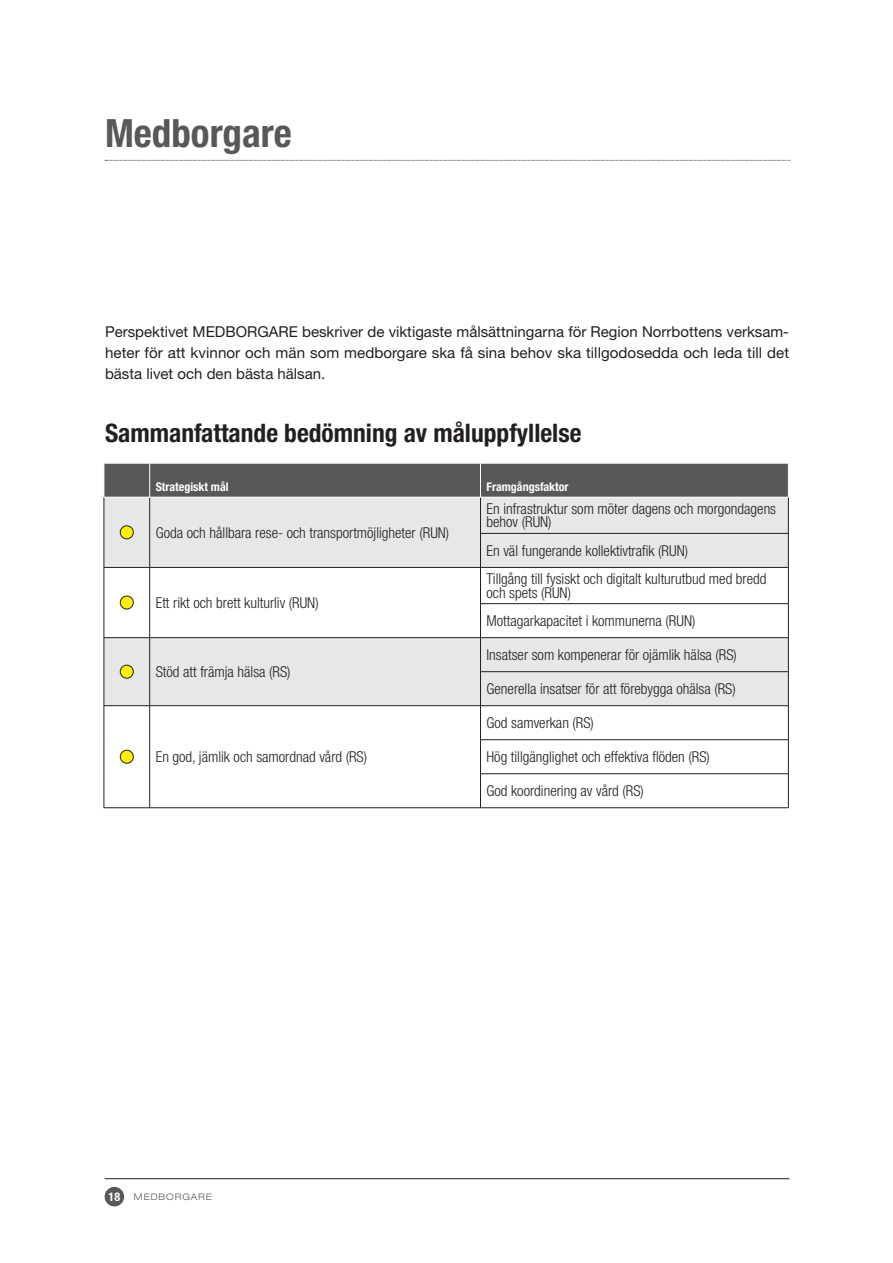
<style>
.page{position:relative;width:893px;height:1263px;background:#fff}
.page>*{position:absolute;margin:0;border:0;box-sizing:border-box;transform-origin:0 0}
.t1{font:700 condensed 39px "Helvetica Neue LT Std";color:#57585a}
.t2{font:700 condensed 25.5px "Helvetica Neue LT Std";color:#231f20}
.Celltext{font:300 condensed 15px/13.5px "Helvetica Neue LT Std";color:#231f20}
.Bröd{font:15px/21px "Helvetica Neue LT Std";color:#231f20;text-align:justify}
.Tabellrubrik{font:700 condensed 12px "Helvetica Neue LT Std";color:#fff}
.t3{font:300 expanded 9px "Helvetica Neue LT Std";letter-spacing:.1em;color:#57585a}
.s1{font-weight:700;font-stretch:condensed;font-size:12px;color:#fff}
</style>
<div class="page">
<div style="left:105px;top:1187px;width:19px;height:19px;background:#57585a;border-radius:50%"></div>
<hr style="left:105px;top:1178px;width:684px;height:1px;background:#231f20">
<svg style="left:105px;top:160px;width:685px;height:1px"></svg>
<div style="left:105px;top:464px;width:683px;height:33px;background:#57585a"></div>
<svg style="left:105px;top:498px;width:683px;height:207px;fill:#e6e7e9"></svg>
<hr style="left:480px;top:463px;width:1px;height:34px;background:#fff">
<hr style="left:104px;top:497px;width:1px;height:36px;background:#231f20">
<hr style="left:149px;top:497px;width:1px;height:36px;background:#231f20">
<hr style="left:480px;top:497px;width:1px;height:36px;background:#231f20">
<hr style="left:788px;top:497px;width:1px;height:36px;background:#231f20">
<hr style="left:104px;top:533px;width:1px;height:34px;background:#231f20">
<hr style="left:149px;top:533px;width:1px;height:34px;background:#231f20">
<hr style="left:480px;top:533px;width:308px;height:1px;background:#231f20">
<hr style="left:480px;top:533px;width:1px;height:34px;background:#231f20">
<hr style="left:788px;top:533px;width:1px;height:34px;background:#231f20">
<hr style="left:104px;top:567px;width:46px;height:1px;background:#231f20">
<hr style="left:104px;top:567px;width:1px;height:37px;background:#231f20">
<hr style="left:150px;top:567px;width:330px;height:1px;background:#231f20">
<hr style="left:149px;top:567px;width:1px;height:37px;background:#231f20">
<hr style="left:480px;top:567px;width:308px;height:1px;background:#231f20">
<hr style="left:480px;top:567px;width:1px;height:36px;background:#231f20">
<hr style="left:788px;top:567px;width:1px;height:36px;background:#231f20">
<hr style="left:104px;top:604px;width:1px;height:34px;background:#231f20">
<hr style="left:149px;top:604px;width:1px;height:34px;background:#231f20">
<hr style="left:480px;top:603px;width:308px;height:1px;background:#231f20">
<hr style="left:480px;top:604px;width:1px;height:34px;background:#231f20">
<hr style="left:788px;top:604px;width:1px;height:34px;background:#231f20">
<hr style="left:104px;top:637px;width:46px;height:1px;background:#231f20">
<hr style="left:104px;top:638px;width:1px;height:34px;background:#231f20">
<hr style="left:150px;top:637px;width:330px;height:1px;background:#231f20">
<hr style="left:149px;top:638px;width:1px;height:34px;background:#231f20">
<hr style="left:480px;top:637px;width:308px;height:1px;background:#231f20">
<hr style="left:480px;top:638px;width:1px;height:34px;background:#231f20">
<hr style="left:788px;top:638px;width:1px;height:34px;background:#231f20">
<hr style="left:104px;top:672px;width:1px;height:34px;background:#231f20">
<hr style="left:149px;top:672px;width:1px;height:34px;background:#231f20">
<hr style="left:480px;top:671px;width:308px;height:1px;background:#231f20">
<hr style="left:480px;top:672px;width:1px;height:34px;background:#231f20">
<hr style="left:788px;top:672px;width:1px;height:34px;background:#231f20">
<hr style="left:104px;top:705px;width:46px;height:1px;background:#231f20">
<hr style="left:104px;top:706px;width:1px;height:34px;background:#231f20">
<hr style="left:150px;top:705px;width:330px;height:1px;background:#231f20">
<hr style="left:149px;top:706px;width:1px;height:34px;background:#231f20">
<hr style="left:480px;top:705px;width:308px;height:1px;background:#231f20">
<hr style="left:480px;top:706px;width:1px;height:34px;background:#231f20">
<hr style="left:788px;top:706px;width:1px;height:34px;background:#231f20">
<hr style="left:104px;top:740px;width:1px;height:34px;background:#231f20">
<hr style="left:149px;top:740px;width:1px;height:34px;background:#231f20">
<hr style="left:480px;top:739px;width:308px;height:1px;background:#231f20">
<hr style="left:480px;top:740px;width:1px;height:34px;background:#231f20">
<hr style="left:788px;top:740px;width:1px;height:34px;background:#231f20">
<hr style="left:104px;top:774px;width:1px;height:34px;background:#231f20">
<hr style="left:149px;top:774px;width:1px;height:34px;background:#231f20">
<hr style="left:480px;top:773px;width:308px;height:1px;background:#231f20">
<hr style="left:480px;top:774px;width:1px;height:34px;background:#231f20">
<hr style="left:788px;top:774px;width:1px;height:34px;background:#231f20">
<hr style="left:104px;top:807px;width:46px;height:1px;background:#231f20">
<hr style="left:150px;top:807px;width:330px;height:1px;background:#231f20">
<hr style="left:480px;top:807px;width:308px;height:1px;background:#231f20">
<hr style="left:149px;top:463px;width:1px;height:34px;background:#fff">
<hr style="left:104px;top:497px;width:46px;height:1px;background:#fff">
<hr style="left:480px;top:497px;width:308px;height:1px;background:#fff">
<div style="left:120px;top:526px;width:13px;height:13px;background:#fff101;border-radius:50%"></div>
<div style="left:120px;top:526px;width:13px;height:13px;border:1px solid #231f20;border-radius:50%"></div>
<div style="left:120px;top:596px;width:13px;height:13px;background:#fff101;border-radius:50%"></div>
<div style="left:120px;top:596px;width:13px;height:13px;border:1px solid #231f20;border-radius:50%"></div>
<div style="left:120px;top:665px;width:13px;height:13px;background:#fff101;border-radius:50%"></div>
<div style="left:120px;top:665px;width:13px;height:13px;border:1px solid #231f20;border-radius:50%"></div>
<div style="left:120px;top:750px;width:13px;height:13px;background:#fff101;border-radius:50%"></div>
<div style="left:120px;top:750px;width:13px;height:13px;border:1px solid #231f20;border-radius:50%"></div>
<h1 class="t1" style="left:105px;top:110px;width:188px">Medborgare</h1>
<p class="Bröd" style="left:105px;top:321px;width:686px">Perspektivet MEDBORGARE beskriver de viktigaste målsättningarna för Region Norrbottens verksam&shy;heter för att kvinnor och män som medborgare ska få sina behov ska tillgodosedda och leda till det bästa livet och den bästa hälsan.</p>
<h2 class="t2" style="left:105px;top:417px;width:478px">Sammanfattande bedömning av måluppfyllelse</h2>
<p class="Tabellrubrik" style="left:156px;top:480px;width:75px">Strategiskt mål</p>
<p class="Tabellrubrik" style="left:486px;top:480px;width:83px">Framgångsfaktor</p>
<p class="Celltext" style="left:156px;top:525px;width:295px">Goda och hållbara rese- och transportmöjligheter (RUN)</p>
<p class="Celltext" style="left:486px;top:502px;width:291px">En infrastruktur som möter dagens och morgondagens behov (RUN)</p>
<p class="Celltext" style="left:486px;top:544px;width:203px">En väl fungerande kollektivtrafik (RUN)</p>
<p class="Celltext" style="left:156px;top:596px;width:164px">Ett rikt och brett kulturliv (RUN)</p>
<p class="Celltext" style="left:156px;top:665px;width:136px">Stöd att främja hälsa (RS)</p>
<p class="Celltext" style="left:156px;top:750px;width:213px">En god, jämlik och samordnad vård (RS)</p>
<p class="Celltext" style="left:486px;top:572px;width:281px">Tillgång till fysiskt och digitalt kulturutbud med bredd och spets (RUN)</p>
<p class="Celltext" style="left:486px;top:614px;width:210px">Mottagarkapacitet i kommunerna (RUN)</p>
<p class="Celltext" style="left:486px;top:648px;width:252px">Insatser som kompenerar för ojämlik hälsa (RS)</p>
<p class="Celltext" style="left:486px;top:682px;width:251px">Generella insatser för att förebygga ohälsa (RS)</p>
<p class="Celltext" style="left:486px;top:716px;width:109px">God samverkan (RS)</p>
<p class="Celltext" style="left:486px;top:750px;width:225px">Hög tillgänglighet och effektiva flöden (RS)</p>
<p class="Celltext" style="left:486px;top:784px;width:159px">God koordinering av vård (RS)</p>
<p class="t3" style="left:109px;top:1191px;width:105px"><span class="s1">18</span> MEDBORGARE</p>
</div>
